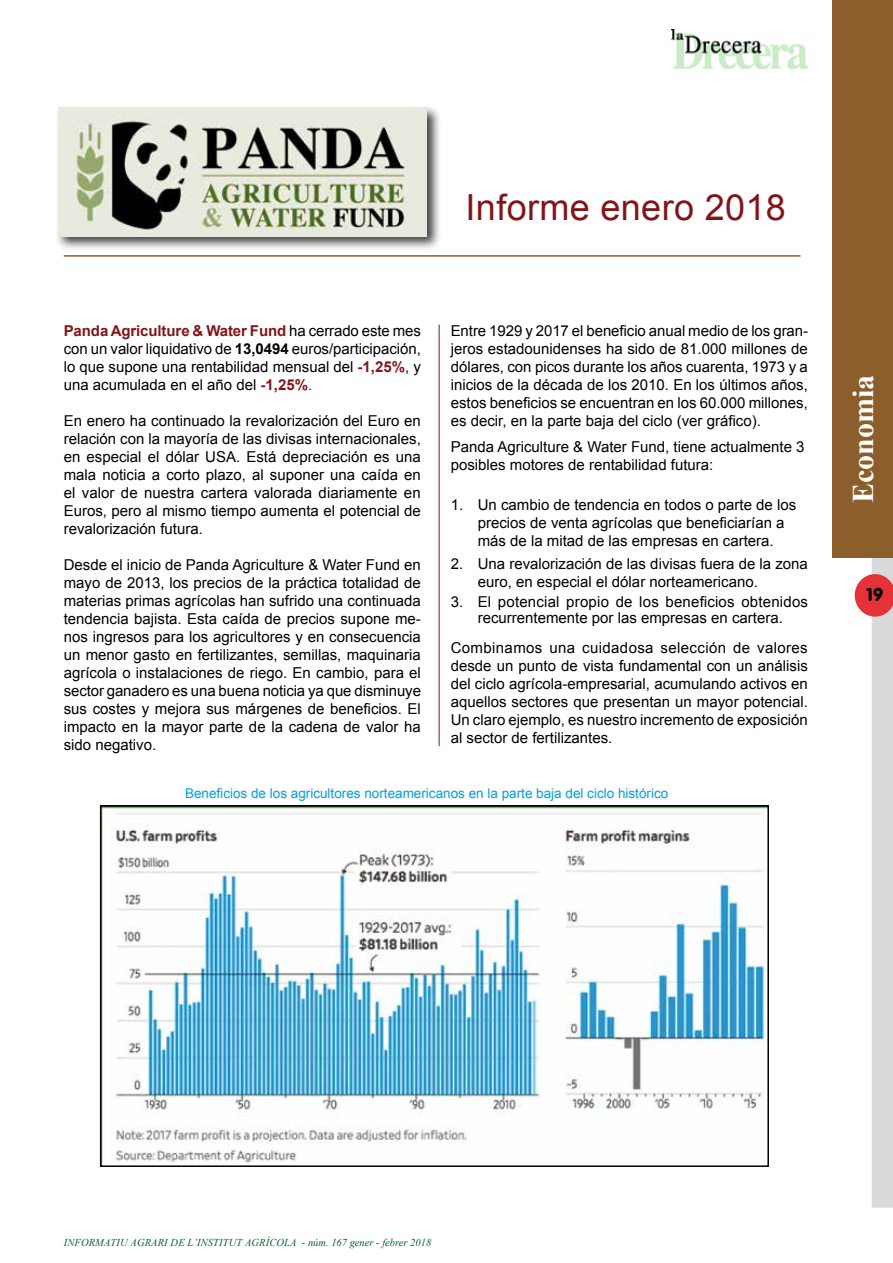
<style>
.page{position:relative;width:893px;height:1263px;background:#fff}
.page>*{position:absolute;margin:0;border:0;box-sizing:border-box;transform-origin:0 0}
.t1{font:36px "Arial";letter-spacing:.01em;color:#831519}
.t2{font:700 30px "Times New Roman";color:#fff}
.t3{font:18px "VAG Rounded BT";color:#000}
.t4{font:15px/18px "Arial";color:#000;text-align:justify}
.t5{font:13.5px "Arial";color:#009ee0}
.t6{font:italic 10.5px "Times New Roman";letter-spacing:.01em;color:#005f2c}
.s1{font-weight:700;color:#831519}
.s2{font-weight:700}
.s3{color:#831519}
</style>
<div class="page">
<svg style="left:855px;top:557px;width:38px;height:651px"></svg>
<img style="left:672px;top:30px;width:136px;height:38px">
<div style="left:833px;top:0;width:60px;height:557px;background:#8c5e2b"></div>
<img style="left:103px;top:808px;width:663px;height:355px">
<div style="left:100px;top:805px;width:669px;height:362px;border:2px solid #000"></div>
<hr style="left:439px;top:325px;width:1px;height:421px;background:#831519">
<div style="left:55px;top:104px;width:387px;height:147px;background:#000;opacity:.75"></div>
<img style="left:58px;top:107px;width:369px;height:129px">
<hr style="left:64px;top:255px;width:736px;height:2px;background:#8c5e2b">
<h1 class="t1" style="left:466px;top:183px;width:322px">Informe enero 2018</h1>
<p class="t4" style="left:64px;top:321px;width:359px"><span class="s1">Panda Agriculture &amp; Water Fund</span> ha cerrado este mes con un valor liquidativo de <span class="s2">13,0494</span> euros/participación, lo que supone una rentabilidad mensual del <span class="s1">-1,25%</span>, y una acumulada en el año del <span class="s1">-1,25%</span><span class="s3">.</span></p>
<p class="t4" style="left:64px;top:411px;width:359px">En enero ha continuado la revalorización del Euro en relación con la mayoría de las divisas internacionales, en especial el dólar USA. Está depreciación es una mala noticia a corto plazo, al suponer una caída en el valor de nuestra cartera valorada diariamente en Euros, pero al mismo tiempo aumenta el potencial de revalorización futura.</p>
<p class="t4" style="left:64px;top:555px;width:359px">Desde el inicio de Panda Agriculture &amp; Water Fund en mayo de 2013, los precios de la práctica totalidad de materias primas agrícolas han sufrido una continuada tendencia bajista. Esta caída de precios supone me&shy;nos ingresos para los agricultores y en consecuencia un menor gasto en fertilizantes, semillas, maquinaria agrícola o instalaciones de riego. En cambio, para el sector ganadero es una buena noticia ya que disminuye sus costes y mejora sus márgenes de beneficios. El impacto en la mayor parte de la cadena de valor ha sido negativo.</p>
<p class="t4" style="left:451px;top:321px;width:359px">Entre 1929 y 2017 el beneficio anual medio de los gran&shy;jeros estadounidenses ha sido de 81.000 millones de dólares, con picos durante los años cuarenta, 1973 y a inicios de la década de los 2010. En los últimos años, estos beneficios se encuentran en los 60.000 millones, es decir, en la parte baja del ciclo (ver gráfico).</p>
<p class="t4" style="left:451px;top:438px;width:355px">Panda Agriculture &amp; Water Fund, tiene actualmente 3 posibles motores de rentabilidad futura:</p>
<p class="t4" style="left:478px;top:496px;width:320px;text-align:left;text-indent:-27px">1. Un cambio de tendencia en todos o parte de los precios de venta agrícolas que beneficiarían a más de la mitad de las empresas en cartera.</p>
<p class="t4" style="left:478px;top:554px;width:332px;text-indent:-27px">2. Una revalorización de las divisas fuera de la zona euro, en especial el dólar norteamericano.</p>
<p class="t4" style="left:451px;top:594px;width:359px;line-height:16.2px;text-align:center">3. El potencial propio de los beneficios obtenidos recurrentemente por las empresas en cartera.</p>
<p class="t4" style="left:451px;top:639px;width:359px">Combinamos una cuidadosa selección de valores desde un punto de vista fundamental con un análisis del ciclo agrícola-empresarial, acumulando activos en aquellos sectores que presentan un mayor potencial.<br>Un claro ejemplo, es nuestro incremento de exposición al sector de fertilizantes.</p>
<p class="t5" style="left:185px;top:784px;width:485px">Beneficios de los agricultores norteamericanos en la parte baja del ciclo histórico</p>
<h2 class="t2" style="left:842px;top:503px;width:130px;rotate:-90deg">Economia</h2>
<p class="t3" style="left:867px;top:584px;width:18px">19</p>
<p class="t6" style="left:64px;top:1235px;width:369px">INFORMATIU AGRARI DE L’INSTITUT AGRÍCOLA - núm. 167 gener - febrer 2018</p>
</div>
